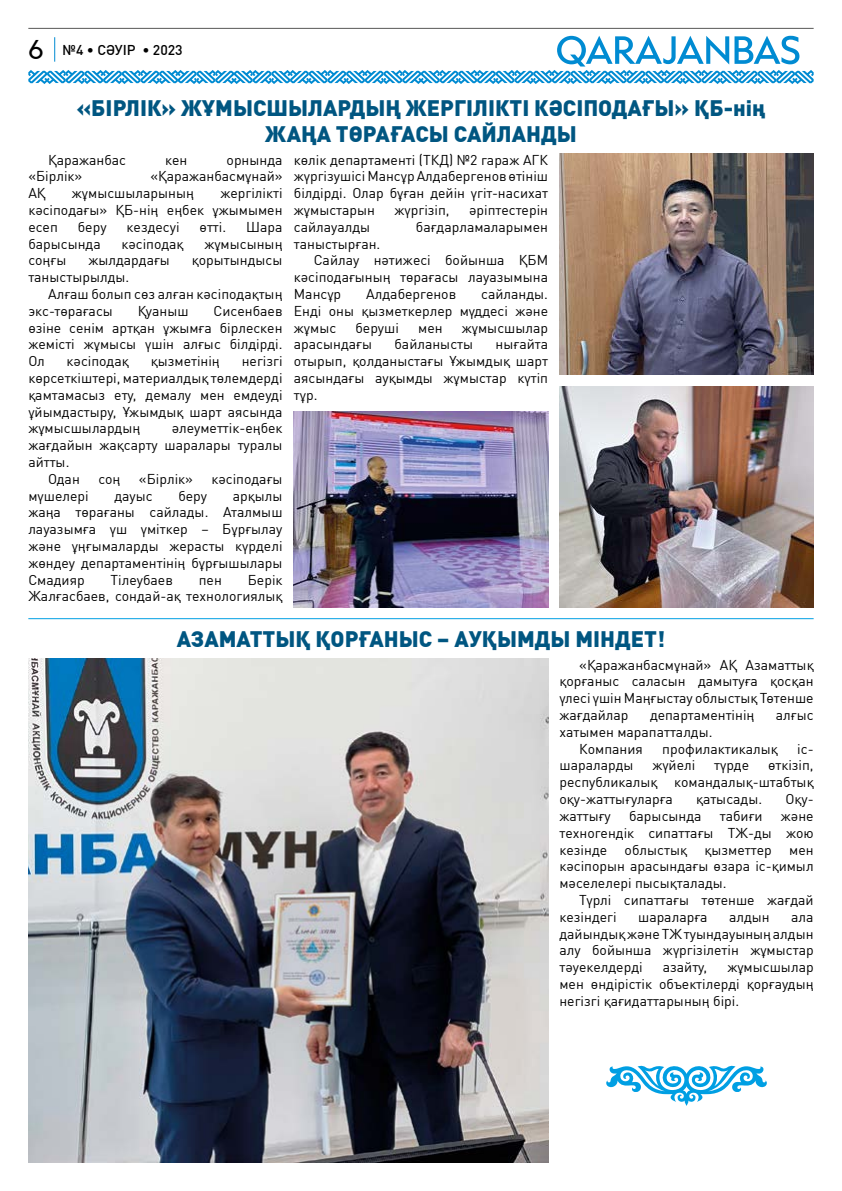
<style>
.page{position:relative;width:842px;height:1191px;background:#fff}
.page>*{position:absolute;margin:0;border:0;box-sizing:border-box;transform-origin:0 0}
.t1{font:900 22px/26.4px "FF Din Pro";color:#005681;text-align:center}
.t2{font:14px/16.8px "FF Din Pro";color:#000;text-align:justify}
.t3{font:500 14px "FF Din Pro";color:#000}
.s1{font-family:"Capitana";font-weight:400;font-size:23px}
</style>
<div class="page">
<hr style="left:28px;top:28px;width:786px;height:1px;background:#575756">
<svg style="left:28px;top:36px;width:786px;height:48px"></svg>
<svg style="left:606px;top:1065px;width:161px;height:41px"></svg>
<img style="left:559px;top:154px;width:255px;height:221px">
<img style="left:294px;top:411px;width:254px;height:196px">
<img style="left:559px;top:386px;width:255px;height:221px">
<img style="left:28px;top:659px;width:520px;height:503px">
<hr style="left:28px;top:618px;width:786px;height:1px;background:#009fe3">
<p class="t3" style="left:28px;top:38px;width:156px"><span class="s1">6</span> №4 • СӘУІР • 2023</p>
<h1 class="t1" style="left:76px;top:92px;width:690px">«БІРЛІК» ЖҰМЫСШЫЛАРДЫҢ ЖЕРГІЛІКТІ КӘСІПОДАҒЫ» ҚБ-нің<br>ЖАҢА ТӨРАҒАСЫ САЙЛАНДЫ</h1>
<p class="t2" style="left:48px;top:150px;width:79px">Қаражанбас</p>
<p class="t2" style="left:165px;top:150px;width:24px">кен</p>
<p class="t2" style="left:227px;top:150px;width:57px">орнында</p>
<p class="t2" style="left:28px;top:166px;width:56px">«Бірлік»</p>
<p class="t2" style="left:150px;top:166px;width:134px">«Қаражанбасмұнай»</p>
<p class="t2" style="left:28px;top:183px;width:19px">АҚ</p>
<p class="t2" style="left:72px;top:183px;width:124px">жұмысшыларының</p>
<p class="t2" style="left:294px;top:150px;width:256px">көлік департаменті (ТКД) №2 гараж АГК жүргізушісі Мансұр Алдабергенов өтініш білдірді. Олар бұған дейін үгіт-насихат жұмыстарын</p>
<p class="t2" style="left:28px;top:183px;width:256px;text-indent:192px">жергілікті кәсіподағы» ҚБ-нің еңбек ұжымымен есеп</p>
<p class="t2" style="left:395px;top:200px;width:57px">жүргізіп,</p>
<p class="t2" style="left:469px;top:200px;width:80px">әріптестерін</p>
<p class="t2" style="left:78px;top:217px;width:30px">беру</p>
<p class="t2" style="left:127px;top:217px;width:55px">кездесуі</p>
<p class="t2" style="left:200px;top:217px;width:28px">өтті.</p>
<p class="t2" style="left:246px;top:217px;width:38px">Шара</p>
<p class="t2" style="left:28px;top:234px;width:74px">барысында</p>
<p class="t2" style="left:121px;top:234px;width:64px">кәсіподақ</p>
<p class="t2" style="left:204px;top:234px;width:80px">жұмысының</p>
<p class="t2" style="left:28px;top:250px;width:40px">соңғы</p>
<p class="t2" style="left:88px;top:250px;width:83px">жылдардағы</p>
<p class="t2" style="left:192px;top:250px;width:92px">қорытындысы</p>
<p class="t2" style="left:28px;top:267px;width:102px">таныстырылды.</p>
<p class="t2" style="left:48px;top:284px;width:236px">Алғаш болып сөз алған кәсіподақтың</p>
<p class="t2" style="left:28px;top:301px;width:86px">экс-төрағасы</p>
<p class="t2" style="left:138px;top:301px;width:52px">Қуаныш</p>
<p class="t2" style="left:294px;top:217px;width:78px">сайлауалды</p>
<p class="t2" style="left:416px;top:217px;width:134px">бағдарламаларымен</p>
<p class="t2" style="left:294px;top:234px;width:88px">таныстырған.</p>
<p class="t2" style="left:314px;top:250px;width:236px">Сайлау нәтижесі бойынша ҚБМ</p>
<p class="t2" style="left:294px;top:267px;width:256px">кәсіподағының төрағасы лауазымына</p>
<p class="t2" style="left:294px;top:284px;width:49px">Мансұр</p>
<p class="t2" style="left:366px;top:284px;width:91px">Алдабергенов</p>
<p class="t2" style="left:294px;top:284px;width:256px;text-indent:187px">сайланды.<br>Енді оны қызметкерлер мүддесі және жұмыс</p>
<p class="t2" style="left:28px;top:301px;width:256px;text-indent:185px">Сисенбаев өзіне сенім артқан ұжымға бірлескен жемісті жұмысы үшін алғыс білдірді.<br>Ол</p>
<p class="t2" style="left:355px;top:318px;width:45px">беруші</p>
<p class="t2" style="left:418px;top:318px;width:26px">мен</p>
<p class="t2" style="left:462px;top:318px;width:88px">жұмысшылар</p>
<p class="t2" style="left:294px;top:334px;width:80px">арасындағы</p>
<p class="t2" style="left:394px;top:334px;width:80px">байланысты</p>
<p class="t2" style="left:294px;top:334px;width:256px;text-indent:202px">нығайта отырып, қолданыстағы Ұжымдық шарт аясындағы ауқымды жұмыстар күтіп тұр.</p>
<p class="t2" style="left:28px;top:351px;width:256px;text-indent:213px">негізгі көрсеткіштері, материалдық төлемдерді қамтамасыз ету, демалу мен емдеуді ұйымдастыру, Ұжымдық шарт аясында жұмысшылардың</p>
<p class="t2" style="left:67px;top:351px;width:64px">кәсіподақ</p>
<p class="t2" style="left:151px;top:351px;width:71px">қызметінің</p>
<p class="t2" style="left:172px;top:418px;width:112px">әлеуметтік-еңбек</p>
<p class="t2" style="left:28px;top:435px;width:256px">жағдайын жақсарту шаралары туралы</p>
<p class="t2" style="left:28px;top:452px;width:43px">айтты.</p>
<p class="t2" style="left:48px;top:469px;width:33px">Одан</p>
<p class="t2" style="left:98px;top:469px;width:24px">соң</p>
<p class="t2" style="left:139px;top:469px;width:56px">«Бірлік»</p>
<p class="t2" style="left:211px;top:469px;width:73px">кәсіподағы</p>
<p class="t2" style="left:28px;top:486px;width:62px">мүшелері</p>
<p class="t2" style="left:114px;top:486px;width:40px">дауыс</p>
<p class="t2" style="left:178px;top:486px;width:30px">беру</p>
<p class="t2" style="left:28px;top:486px;width:256px;text-indent:204px">арқылы жаңа төрағаны сайлады. Аталмыш лауазымға үш үміткер – Бұрғылау және ұңғымаларды жерасты күрделі жөндеу департаментінің бұрғышылары Смадияр</p>
<p class="t2" style="left:111px;top:570px;width:64px">Тілеубаев</p>
<p class="t2" style="left:199px;top:570px;width:25px">пен</p>
<p class="t2" style="left:28px;top:570px;width:256px;text-align:right">Берік<br>Жалғасбаев, сондай-ақ технологиялық</p>
<h1 class="t1" style="left:177px;top:622px;width:490px">АЗАМАТТЫҚ ҚОРҒАНЫС – АУҚЫМДЫ МІНДЕТ!</h1>
<p class="t2" style="left:559px;top:655px;width:256px;text-indent:20px">«Қаражанбасмұнай» АҚ Азаматтық қорғаныс саласын дамытуға қосқан үлесі үшін Маңғыстау облыстық Төтенше жағдайлар</p>
<p class="t2" style="left:650px;top:705px;width:106px">департаментінің</p>
<p class="t2" style="left:776px;top:705px;width:39px">алғыс</p>
<p class="t2" style="left:579px;top:722px;width:135px;text-indent:-20px">хатымен марапатталды.<br>Компания</p>
<p class="t2" style="left:662px;top:739px;width:117px">профилактикалық</p>
<p class="t2" style="left:797px;top:739px;width:18px">іс-</p>
<p class="t2" style="left:559px;top:755px;width:256px;text-indent:209px">өткізіп, республикалық командалық-штабтық оқу-жаттығуларға</p>
<p class="t2" style="left:559px;top:755px;width:76px">шараларды</p>
<p class="t2" style="left:652px;top:755px;width:44px">жүйелі</p>
<p class="t2" style="left:714px;top:755px;width:37px">түрде</p>
<p class="t2" style="left:696px;top:789px;width:68px">қатысады.</p>
<p class="t2" style="left:785px;top:789px;width:30px">Оқу-</p>
<p class="t2" style="left:559px;top:806px;width:53px">жаттығу</p>
<p class="t2" style="left:629px;top:806px;width:74px">барысында</p>
<p class="t2" style="left:720px;top:806px;width:44px">табиғи</p>
<p class="t2" style="left:559px;top:806px;width:256px;text-indent:221px">және техногендік сипаттағы ТЖ-ды жою кезінде облыстық қызметтер мен кәсіпорын арасындағы өзара іс-қимыл мәселелері пысықталады.</p>
<p class="t2" style="left:559px;top:890px;width:256px;text-indent:20px">Түрлі сипаттағы төтенше жағдай кезіндегі</p>
<p class="t2" style="left:559px;top:907px;width:256px;text-indent:232px">ала дайындық және ТЖ туындауының алдын алу бойынша жүргізілетін жұмыстар тәуекелдерді</p>
<p class="t2" style="left:638px;top:907px;width:71px">шараларға</p>
<p class="t2" style="left:729px;top:907px;width:42px">алдын</p>
<p class="t2" style="left:663px;top:957px;width:46px">азайту,</p>
<p class="t2" style="left:559px;top:957px;width:256px;text-indent:168px">жұмысшылар мен өндірістік объектілерді қорғаудың негізгі қағидаттарының бірі.</p>
</div>
